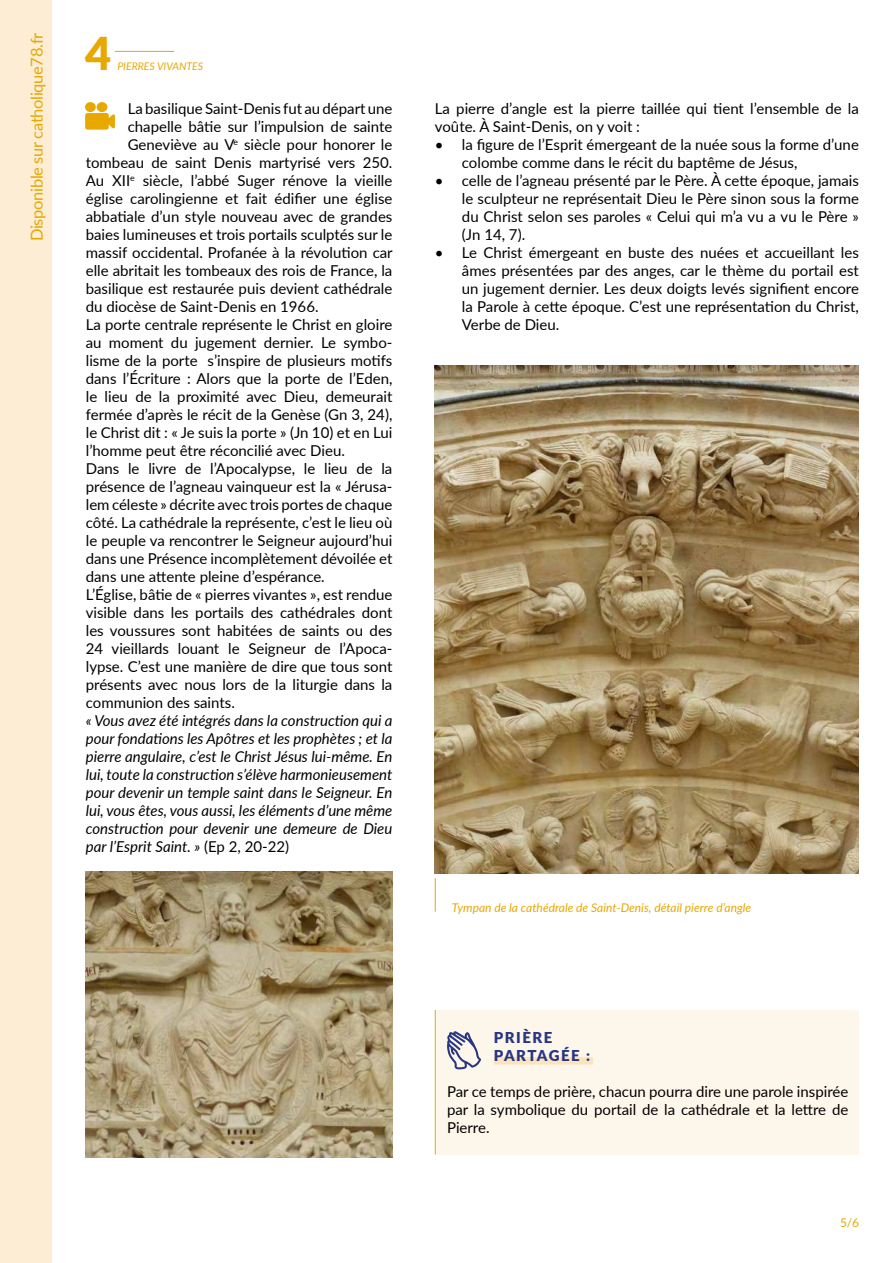
<style>
.page{position:relative;width:893px;height:1263px;background:#fff}
.page>*{position:absolute;margin:0;border:0;box-sizing:border-box;transform-origin:0 0}
.t1{font:900 45.15px "Lato";color:#e7a800}
.t2{font:16.5px "Lato";letter-spacing:-.02em;color:#e7a800}
.t3{font:15px/18px "Lato";color:#000;text-align:justify}
.t4{font:italic 15px/18px "Lato";color:#000;text-align:justify}
.t5{font:900 15px/18px "Lato";letter-spacing:.1em;color:#283583}
.t6{font:italic 12px "Lato";color:#e7a800}
.t7{font:12px "Lato";color:#e7a800}
.t8{font:italic 10.5px "Lato";color:#e7a800}
.s1{font-style:normal}
</style>
<div class="page">
<hr style="left:115px;top:51px;width:59px;height:1px;background:#e7a800">
<div style="left:0;top:0;width:51px;height:1263px;background:#fcedd4"></div>
<img style="left:435px;top:366px;width:424px;height:508px">
<hr style="left:435px;top:878px;width:1px;height:34px;background:#e7a800">
<div style="left:436px;top:1010px;width:423px;height:144px;background:#fdf6ea"></div>
<div style="left:494px;top:1057px;width:99px;height:7px;background:#fae4be"></div>
<svg style="left:447px;top:1031px;width:34px;height:38px"></svg>
<hr style="left:435px;top:1010px;width:1px;height:144px;background:#e7a800">
<svg style="left:85px;top:113px;width:30px;height:17px"></svg>
<div style="left:85px;top:102px;width:11px;height:10px;background:#e7a800;border-radius:50%"></div>
<div style="left:97px;top:102px;width:10px;height:10px;background:#e7a800;border-radius:50%"></div>
<img style="left:85px;top:872px;width:307px;height:285px">
<p class="t2" style="left:25px;top:241px;width:210px;rotate:-90deg">Disponible sur catholique78.fr</p>
<h1 class="t1" style="left:85px;top:19px;width:28px">4</h1>
<p class="t8" style="left:117px;top:58px;width:87px">PIERRES VIVANTES</p>
<p class="t3" style="left:128px;top:99px;width:266px">La basilique Saint-Denis fut au départ une</p>
<p class="t3" style="left:128px;top:117px;width:266px">chapelle bâtie sur l’impulsion de sainte</p>
<p class="t3" style="left:128px;top:135px;width:266px">Geneviève au V<sup>e</sup> siècle pour honorer le</p>
<p class="t3" style="left:86px;top:153px;width:308px">tombeau de saint Denis martyrisé vers 250.</p>
<p class="t3" style="left:86px;top:171px;width:308px">Au XII<sup>e</sup> siècle, l’abbé Suger rénove la vieille</p>
<p class="t3" style="left:86px;top:189px;width:308px">église carolingienne et fait édifier une église</p>
<p class="t3" style="left:86px;top:207px;width:308px">abbatiale d’un style nouveau avec de grandes</p>
<p class="t3" style="left:86px;top:225px;width:308px">baies lumineuses et trois portails sculptés sur le</p>
<p class="t3" style="left:86px;top:243px;width:308px">massif occidental. Profanée à la révolution car</p>
<p class="t3" style="left:86px;top:261px;width:308px">elle abritait les tombeaux des rois de France, la</p>
<p class="t3" style="left:86px;top:279px;width:308px">basilique est restaurée puis devient cathédrale</p>
<p class="t3" style="left:86px;top:297px;width:234px">du diocèse de Saint-Denis en 1966.</p>
<p class="t3" style="left:86px;top:315px;width:308px">La porte centrale représente le Christ en gloire</p>
<p class="t3" style="left:86px;top:333px;width:308px">au moment du jugement dernier. Le symbo-</p>
<p class="t3" style="left:86px;top:351px;width:308px">lisme de la porte s’inspire de plusieurs motifs</p>
<p class="t3" style="left:86px;top:369px;width:308px">dans l’Écriture : Alors que la porte de l’Eden,</p>
<p class="t3" style="left:86px;top:387px;width:308px">le lieu de la proximité avec Dieu, demeurait</p>
<p class="t3" style="left:86px;top:405px;width:308px">fermée d’après le récit de la Genèse (Gn 3, 24),</p>
<p class="t3" style="left:86px;top:423px;width:308px">le Christ dit : « Je suis la porte » (Jn 10) et en Lui</p>
<p class="t3" style="left:86px;top:441px;width:261px">l’homme peut être réconcilié avec Dieu.</p>
<p class="t3" style="left:86px;top:459px;width:308px">Dans le livre de l’Apocalypse, le lieu de la</p>
<p class="t3" style="left:86px;top:477px;width:308px">présence de l’agneau vainqueur est la « Jérusa-</p>
<p class="t3" style="left:86px;top:495px;width:308px">lem céleste » décrite avec trois portes de chaque</p>
<p class="t3" style="left:86px;top:513px;width:308px">côté. La cathédrale la représente, c’est le lieu où</p>
<p class="t3" style="left:86px;top:531px;width:308px">le peuple va rencontrer le Seigneur aujourd’hui</p>
<p class="t3" style="left:86px;top:549px;width:308px">dans une Présence incomplètement dévoilée et</p>
<p class="t3" style="left:86px;top:567px;width:241px">dans une attente pleine d’espérance.</p>
<p class="t3" style="left:86px;top:585px;width:308px">L’Église, bâtie de « pierres vivantes », est rendue</p>
<p class="t3" style="left:86px;top:603px;width:308px">visible dans les portails des cathédrales dont</p>
<p class="t3" style="left:86px;top:621px;width:308px">les voussures sont habitées de saints ou des</p>
<p class="t3" style="left:86px;top:639px;width:308px">24 vieillards louant le Seigneur de l’Apoca-</p>
<p class="t3" style="left:86px;top:657px;width:308px">lypse. C’est une manière de dire que tous sont</p>
<p class="t3" style="left:86px;top:675px;width:308px">présents avec nous lors de la liturgie dans la</p>
<p class="t3" style="left:86px;top:693px;width:151px">communion des saints.</p>
<p class="t4" style="left:86px;top:711px;width:308px">« Vous avez été intégrés dans la construction qui a pour fondations les Apôtres et les prophètes ; et la pierre angulaire, c’est le Christ Jésus lui-même. En lui, toute la construction s’élève harmonieusement pour devenir un temple saint dans le Seigneur. En lui, vous êtes, vous aussi, les éléments d’une même construction pour devenir une demeure de Dieu par l’Esprit Saint. » <span class="s1">(Ep 2, 20-22)</span></p>
<p class="t3" style="left:435px;top:99px;width:425px">La pierre d’angle est la pierre taillée qui tient l’ensemble de la voûte. À Saint-Denis, on y voit :</p>
<p class="t3" style="left:462px;top:135px;width:398px;text-indent:-27px">• la figure de l’Esprit émergeant de la nuée sous la forme d’une colombe comme dans le récit du baptême de Jésus,</p>
<p class="t3" style="left:462px;top:171px;width:398px;text-indent:-27px">• celle de l’agneau présenté par le Père. À cette époque, jamais le sculpteur ne représentait Dieu le Père sinon sous la forme du Christ selon ses paroles « Celui qui m’a vu a vu le Père » (Jn 14, 7).</p>
<p class="t3" style="left:462px;top:243px;width:398px;text-indent:-27px">• Le Christ émergeant en buste des nuées et accueillant les âmes présentées par des anges, car le thème du portail est un jugement dernier. Les deux doigts levés signifient encore la Parole à cette époque. C’est une représentation du Christ, Verbe de Dieu.</p>
<p class="t6" style="left:452px;top:899px;width:301px">Tympan de la cathédrale de Saint-Denis, détail pierre d’angle</p>
<p class="t5" style="left:494px;top:1028px;width:98px">PRIÈRE<br>PARTAGÉE :</p>
<p class="t3" style="left:447px;top:1082px;width:403px">Par ce temps de prière, chacun pourra dire une parole inspirée par la symbolique du portail de la cathédrale et la lettre de Pierre.</p>
<p class="t7" style="left:840px;top:1214px;width:20px">5/6</p>
</div>
